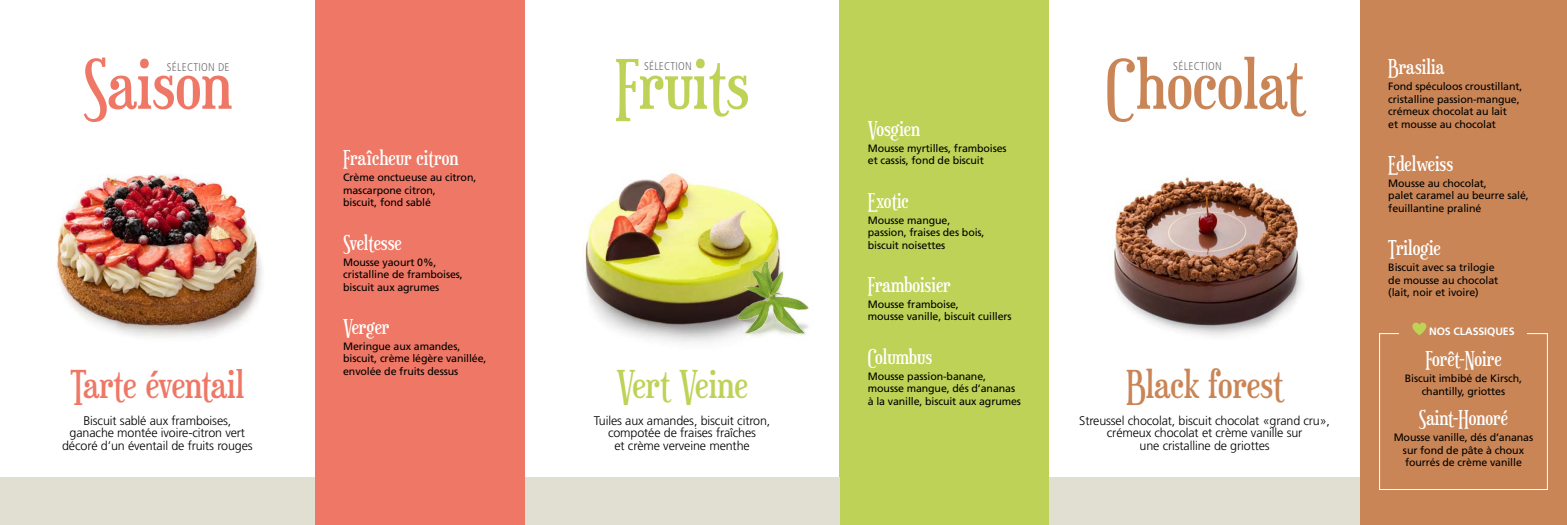
<style>
.page{position:relative;width:1567px;height:525px;background:#fff}
.page>*{position:absolute;margin:0;border:0;box-sizing:border-box;transform-origin:0 0}
.t1{font:67.5px "Euphorigenic";color:#c98555}
.t2{font:67.5px "Euphorigenic";color:#ee7765}
.t3{font:67.5px "Euphorigenic";color:#bdd256}
.t4{font:37.5px "Euphorigenic";letter-spacing:-.01em;color:#ee7765}
.t5{font:37.5px "Euphorigenic";color:#c98555}
.t6{font:37.5px "Euphorigenic";color:#bdd256}
.t7{font:20px "Euphorigenic";color:#fff}
.t8{font:300 12.5px/12.5px "Frutiger";letter-spacing:-.01em;color:#000;text-align:center}
.t9{font:300 condensed 11.25px "Frutiger";letter-spacing:.025em;color:#706f6f}
.t10{font:10.62px/12.5px "Frutiger";letter-spacing:-.01em;color:#000}
.t11{font:700 10.62px "Frutiger";letter-spacing:-.01em;color:#fff}
</style>
<div class="page">
<div style="left:1359px;top:0;width:207px;height:524px;background:#c98555"></div>
<div style="left:839px;top:0;width:210px;height:524px;background:#bdd256"></div>
<div style="left:315px;top:0;width:209px;height:524px;background:#ee7765"></div>
<img style="left:57px;top:174px;width:205px;height:164px">
<img style="left:585px;top:172px;width:195px;height:171px">
<img style="left:1114px;top:176px;width:189px;height:160px">
<div style="left:1049px;top:477px;width:310px;height:47px;background:#e1dfd1"></div>
<div style="left:524px;top:477px;width:315px;height:47px;background:#e1dfd1"></div>
<div style="left:0;top:477px;width:315px;height:47px;background:#e1dfd1"></div>
<img style="left:727px;top:253px;width:82px;height:88px">
<div style="left:1379px;top:333px;width:168px;height:156px;border:1px solid #fff"></div>
<div style="left:1398px;top:330px;width:128px;height:16px;background:#c98555"></div>
<svg style="left:1412px;top:322px;width:14px;height:13px"></svg>
<h1 class="t1" style="left:1105px;top:43px;width:199px">Chocolat</h1>
<h1 class="t2" style="left:83px;top:43px;width:151px">Saison</h1>
<p class="t9" style="left:1173px;top:60px;width:50px">SÉLECTION</p>
<h1 class="t3" style="left:615px;top:43px;width:136px">Fruits</h1>
<p class="t9" style="left:644px;top:60px;width:49px">SÉLECTION</p>
<p class="t9" style="left:167px;top:61px;width:64px">SÉLECTION DE</p>
<h3 class="t7" style="left:867px;top:116px;width:54px">Vosgien</h3>
<p class="t10" style="left:867px;top:142px;width:140px">Mousse myrtilles, framboises et cassis, fond de biscuit</p>
<h3 class="t7" style="left:867px;top:188px;width:42px">Exotic</h3>
<p class="t10" style="left:867px;top:213px;width:118px">Mousse mangue, passion, fraises des bois, biscuit noisettes</p>
<h3 class="t7" style="left:867px;top:272px;width:84px">Framboisier</h3>
<p class="t10" style="left:867px;top:297px;width:145px">Mousse framboise,<br>mousse vanille, biscuit cuillers</p>
<h3 class="t7" style="left:867px;top:344px;width:66px">Columbus</h3>
<p class="t10" style="left:867px;top:369px;width:155px">Mousse passion-banane, mousse mangue, dés d’ananas à la vanille, biscuit aux agrumes</p>
<h2 class="t5" style="left:1126px;top:361px;width:158px">Black forest</h2>
<p class="t8" style="left:1079px;top:414px;width:252px">Streussel chocolat, biscuit chocolat «grand cru», crémeux chocolat et crème vanille sur<br>une cristalline de griottes</p>
<h3 class="t7" style="left:343px;top:146px;width:117px">Fraîcheur citron</h3>
<p class="t10" style="left:343px;top:171px;width:135px">Crème onctueuse au citron, mascarpone citron,<br>biscuit, fond sablé</p>
<h3 class="t7" style="left:343px;top:230px;width:60px">Sveltesse</h3>
<p class="t10" style="left:343px;top:255px;width:121px">Mousse yaourt 0%, cristalline de framboises, biscuit aux agrumes</p>
<h3 class="t7" style="left:343px;top:314px;width:48px">Verger</h3>
<p class="t10" style="left:343px;top:340px;width:145px">Meringue aux amandes, biscuit, crème légère vanillée, envolée de fruits dessus</p>
<h2 class="t4" style="left:70px;top:361px;width:175px">Tarte éventail</h2>
<p class="t8" style="left:62px;top:414px;width:192px">Biscuit sablé aux framboises, ganache montée ivoire-citron vert décoré d’un éventail de fruits rouges</p>
<h2 class="t6" style="left:616px;top:361px;width:133px">Vert Veine</h2>
<p class="t8" style="left:594px;top:414px;width:178px">Tuiles aux amandes, biscuit citron, compotée de fraises fraîches<br>et crème verveine menthe</p>
<h3 class="t7" style="left:1388px;top:55px;width:58px">Brasilia</h3>
<p class="t10" style="left:1388px;top:80px;width:136px">Fond spéculoos croustillant, cristalline passion-mangue, crémeux chocolat au lait<br>et mousse au chocolat</p>
<h3 class="t7" style="left:1388px;top:151px;width:66px">Edelweiss</h3>
<p class="t10" style="left:1388px;top:177px;width:142px">Mousse au chocolat,<br>palet caramel au beurre salé, feuillantine praliné</p>
<h3 class="t7" style="left:1388px;top:235px;width:54px">Trilogie</h3>
<p class="t10" style="left:1388px;top:261px;width:112px">Biscuit avec sa trilogie de mousse au chocolat (lait, noir et ivoire)</p>
<p class="t11" style="left:1428px;top:325px;width:87px">NOS CLASSIQUES</p>
<h3 class="t7" style="left:1425px;top:346px;width:78px">Forêt-Noire</h3>
<p class="t10" style="left:1404px;top:372px;width:119px;text-align:center">Biscuit imbibé de Kirsch, chantilly, griottes</p>
<h3 class="t7" style="left:1418px;top:405px;width:90px">Saint-Honoré</h3>
<p class="t10" style="left:1393px;top:431px;width:141px;text-align:center">Mousse vanille, dés d’ananas sur fond de pâte à choux fourrés de crème vanille</p>
</div>
